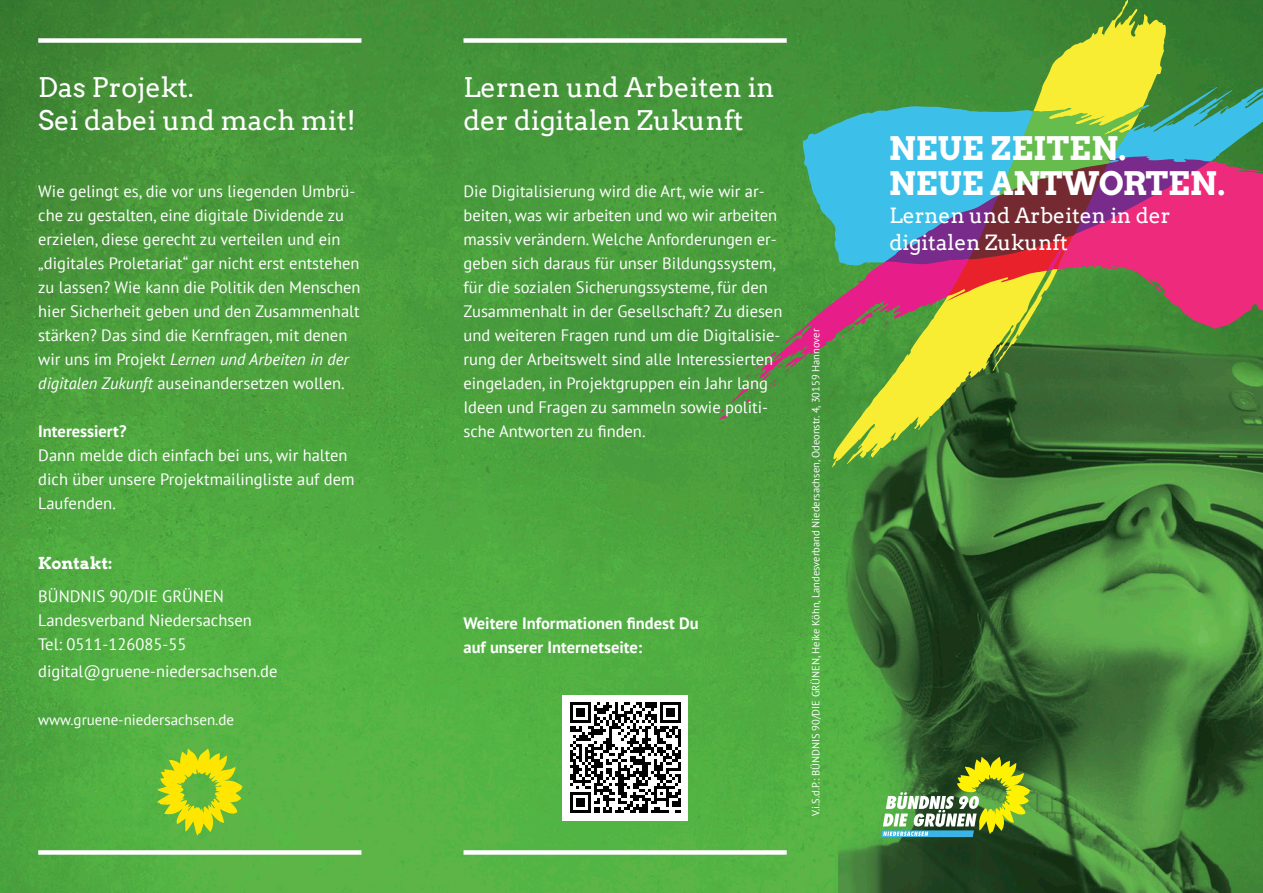
<style>
.page{position:relative;width:1263px;height:893px;background:#fff}
.page>*{position:absolute;margin:0;border:0;box-sizing:border-box;transform-origin:0 0}
.t1{font:32.25px/34.8px "Arvo Gruen";color:#fff}
.t2{font:27px/33px "Arvo";color:#fff}
.t3{font:21px/27px "Arvo";color:#fff}
.t4{font:16.5px/24px "PT Sans";color:#fff}
.t5{font:700 16.5px/24px "PT Sans";color:#fff}
.t6{font:700 16.5px "Arvo";color:#fff}
.t7{font:15px "PT Sans";color:#fff}
.t8{font:10.5px "PT Sans";color:#fff}
.s1{font-style:italic}
</style>
<div class="page">
<img style="left:0;top:0;width:1263px;height:893px">
<svg style="left:719px;top:0;width:544px;height:467px;background:#678755"></svg>
<div style="left:463px;top:38px;width:324px;height:5px;background:#fff"></div>
<div style="left:463px;top:850px;width:324px;height:5px;background:#fff"></div>
<div style="left:38px;top:38px;width:323px;height:5px;background:#fff"></div>
<div style="left:38px;top:850px;width:323px;height:5px;background:#fff"></div>
<svg style="left:157px;top:749px;width:86px;height:87px;background:#a4cb25"></svg>
<div style="left:562px;top:695px;width:126px;height:126px;background:#fff"></div>
<svg style="left:570px;top:702px;width:111px;height:111px"></svg>
<svg style="left:881px;top:757px;width:149px;height:80px;background:#7a9e4d"></svg>
<h2 class="t2" style="left:38px;top:71px;width:319px">Das Projekt.<br>Sei dabei und mach mit!</h2>
<p class="t4" style="left:38px;top:178px;width:324px">Wie gelingt es, die vor uns liegenden Umbrü&shy;che zu gestalten, eine digitale Dividende zu erzielen, diese gerecht zu verteilen und ein „digitales Proletariat“ gar nicht erst entstehen zu lassen? Wie kann die Politik den Menschen hier Sicherheit geben und den Zusammenhalt stärken? Das sind die Kernfragen, mit denen wir uns im Projekt <span class="s1">Lernen und Arbeiten in der digitalen Zukunft</span> auseinandersetzen wollen.</p>
<p class="t5" style="left:38px;top:419px;width:90px">Interessiert?</p>
<p class="t4" style="left:38px;top:442px;width:318px">Dann melde dich einfach bei uns, wir halten dich über unsere Projektmailingliste auf dem<br>Laufenden.</p>
<p class="t6" style="left:38px;top:553px;width:76px">Kontakt:</p>
<p class="t4" style="left:38px;top:584px;width:215px">BÜNDNIS 90/DIE GRÜNEN<br>Landesverband Niedersachsen<br>Tel: 0511-126085-55</p>
<p class="t4" style="left:38px;top:659px;width:241px">digital@gruene-niedersachsen.de</p>
<p class="t7" style="left:38px;top:710px;width:197px">www.gruene-niedersachsen.de</p>
<h2 class="t2" style="left:463px;top:71px;width:312px">Lernen und Arbeiten in der digitalen Zukunft</h2>
<p class="t4" style="left:463px;top:178px;width:320px">Die Digitalisierung wird die Art, wie wir ar&shy;beiten, was wir arbeiten und wo wir arbeiten massiv verändern. Welche Anforderungen er&shy;geben sich daraus für unser Bildungssystem, für die sozialen Sicherungssysteme, für den Zusammenhalt in der Gesellschaft? Zu diesen und weiteren Fragen rund um die Digitalisie&shy;rung der Arbeitswelt sind alle Interessierten eingeladen, in Projektgruppen ein Jahr lang Ideen und Fragen zu sammeln sowie politi&shy;sche Antworten zu finden.</p>
<p class="t5" style="left:463px;top:611px;width:237px">Weitere Informationen findest Du auf unserer Internetseite:</p>
<p class="t8" style="left:809px;top:816px;width:489px;rotate:-90deg">V.i.S.d.P.: BÜNDNIS 90/DIE GRÜNEN, Heike Köhn, Landesverband Niedersachsen, Odeonstr. 4, 30159 Hannover</p>
<h1 class="t1" style="left:889px;top:130px;width:338px">NEUE ZEITEN.<br>NEUE ANTWORTEN.</h1>
<p class="t3" style="left:889px;top:202px;width:283px">Lernen und Arbeiten in der digitalen Zukunft</p>
</div>
